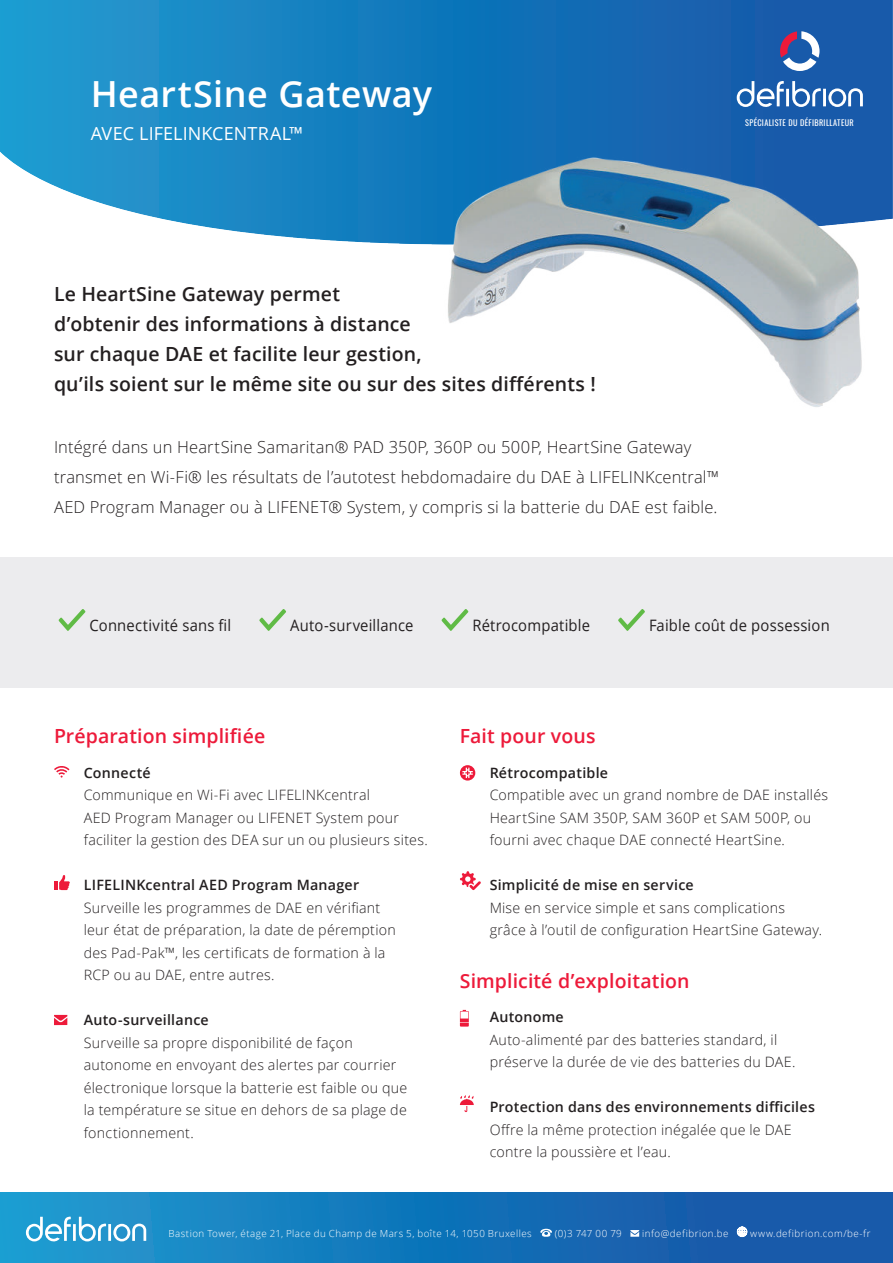
<style>
.page{position:relative;width:893px;height:1263px;background:#fff}
.page>*{position:absolute;margin:0;border:0;box-sizing:border-box;transform-origin:0 0}
.t1{font:600 36px "Open Sans";letter-spacing:.01em;color:#fff}
.t2{font:600 19.5px/30px "Open Sans";letter-spacing:.005em;color:#231f20}
.t3{font:600 19.5px "Open Sans";letter-spacing:.005em;color:#ed1a3a}
.t4{font:18px "Open Sans";letter-spacing:.005em;color:#fff}
.t5{font:300 16.5px/30px "Open Sans";letter-spacing:.01em;color:#231f20}
.t6{font:15.75px "Open Sans";letter-spacing:.015em;color:#231f20;scale:.94 1}
.t7{font:300 14.25px/22.5px "Open Sans";letter-spacing:.02em;color:#231f20}
.t8{font:600 14.25px "Open Sans";letter-spacing:.015em;color:#231f20}
.t9{font:300 9.75px "Open Sans";letter-spacing:.05em;color:#fff}
.t10{font:8.25px "Oswald";letter-spacing:.04em;color:#fff}
</style>
<div class="page">
<svg style="left:0;top:0;width:893px;height:244px;background:#2886c3"></svg>
<svg style="left:54px;top:766px;width:16px;height:11px"></svg>
<svg style="left:54px;top:875px;width:16px;height:15px"></svg>
<svg style="left:54px;top:1015px;width:13px;height:10px"></svg>
<svg style="left:460px;top:765px;width:15px;height:15px"></svg>
<svg style="left:460px;top:871px;width:21px;height:19px"></svg>
<svg style="left:460px;top:1010px;width:9px;height:16px"></svg>
<svg style="left:460px;top:1095px;width:14px;height:17px"></svg>
<img style="left:390px;top:113px;width:503px;height:294px">
<svg style="left:737px;top:81px;width:126px;height:27px"></svg>
<svg style="left:780px;top:31px;width:39px;height:40px"></svg>
<svg style="left:0;top:1193px;width:893px;height:70px;background:#1672b8"></svg>
<svg style="left:26px;top:1216px;width:120px;height:26px"></svg>
<svg style="left:540px;top:1229px;width:12px;height:8px"></svg>
<svg style="left:630px;top:1230px;width:9px;height:7px"></svg>
<svg style="left:737px;top:1226px;width:10px;height:11px"></svg>
<div style="left:0;top:557px;width:893px;height:130px;background:#ececee"></div>
<svg style="left:59px;top:609px;width:26px;height:22px"></svg>
<svg style="left:259px;top:609px;width:27px;height:22px"></svg>
<svg style="left:442px;top:609px;width:26px;height:22px"></svg>
<svg style="left:618px;top:609px;width:27px;height:22px"></svg>
<h1 class="t1" style="left:91px;top:79px;width:343px">HeartSine Gateway</h1>
<p class="t4" style="left:91px;top:123px;width:214px">AVEC LIFELINKCENTRAL™</p>
<p class="t10" style="left:745px;top:118px;width:110px">SPÉCIALISTE DU DÉFIBRILLATEUR</p>
<h2 class="t2" style="left:54px;top:280px;width:543px">Le HeartSine Gateway permet<br>d’obtenir des informations à distance<br>sur chaque DAE et facilite leur gestion,<br>qu’ils soient sur le même site ou sur des sites différents !</h2>
<p class="t5" style="left:54px;top:434px;width:667px">Intégré dans un HeartSine Samaritan® PAD 350P, 360P ou 500P, HeartSine Gateway transmet en Wi-Fi® les résultats de l’autotest hebdomadaire du DAE à LIFELINKcentral™<br>AED Program Manager ou à LIFENET® System, y compris si la batterie du DAE est faible.</p>
<p class="t6" style="left:90px;top:614px;width:152px">Connectivité sans fil</p>
<p class="t6" style="left:290px;top:614px;width:133px">Auto-surveillance</p>
<p class="t6" style="left:472px;top:614px;width:127px">Rétrocompatible</p>
<p class="t6" style="left:649px;top:614px;width:194px">Faible coût de possession</p>
<h2 class="t3" style="left:54px;top:723px;width:213px">Préparation simplifiée</h2>
<p class="t8" style="left:84px;top:763px;width:68px">Connecté</p>
<p class="t7" style="left:84px;top:785px;width:345px">Communique en Wi-Fi avec LIFELINKcentral<br>AED Program Manager ou LIFENET System pour faciliter la gestion des DEA sur un ou plusieurs sites.</p>
<p class="t8" style="left:84px;top:879px;width:277px">LIFELINKcentral AED Program Manager</p>
<p class="t7" style="left:84px;top:896px;width:314px">Surveille les programmes de DAE en vérifiant leur état de préparation, la date de péremption des Pad-Pak™, les certificats de formation à la RCP ou au DAE, entre autres.</p>
<p class="t8" style="left:84px;top:1014px;width:127px">Auto-surveillance</p>
<p class="t7" style="left:84px;top:1032px;width:325px">Surveille sa propre disponibilité de façon autonome en envoyant des alertes par courrier électronique lorsque la batterie est faible ou que la température se situe en dehors de sa plage de fonctionnement.</p>
<h2 class="t3" style="left:460px;top:728px;width:137px">Fait pour vous</h2>
<p class="t8" style="left:490px;top:763px;width:120px">Rétrocompatible</p>
<p class="t7" style="left:490px;top:785px;width:340px">Compatible avec un grand nombre de DAE installés<br>HeartSine SAM 350P, SAM 360P et SAM 500P, ou fourni avec chaque DAE connecté HeartSine.</p>
<p class="t8" style="left:490px;top:875px;width:206px">Simplicité de mise en service</p>
<p class="t7" style="left:490px;top:897px;width:334px">Mise en service simple et sans complications grâce à l’outil de configuration HeartSine Gateway.</p>
<h2 class="t3" style="left:460px;top:967px;width:231px">Simplicité d’exploitation</h2>
<p class="t8" style="left:490px;top:1011px;width:76px">Autonome</p>
<p class="t7" style="left:490px;top:1029px;width:307px">Auto-alimenté par des batteries standard, il préserve la durée de vie des batteries du DAE.</p>
<p class="t8" style="left:490px;top:1097px;width:327px">Protection dans des environnements difficiles</p>
<p class="t7" style="left:490px;top:1118px;width:304px">Offre la même protection inégalée que le DAE contre la poussière et l’eau.</p>
<p class="t9" style="left:168px;top:1229px;width:365px">Bastion Tower, étage 21, Place du Champ de Mars 5, boîte 14, 1050 Bruxelles</p>
<p class="t9" style="left:555px;top:1229px;width:68px">(0)3 747 00 79</p>
<p class="t9" style="left:642px;top:1229px;width:88px">info@defibrion.be</p>
<p class="t9" style="left:750px;top:1229px;width:122px">www.defibrion.com/be-fr</p>
</div>
